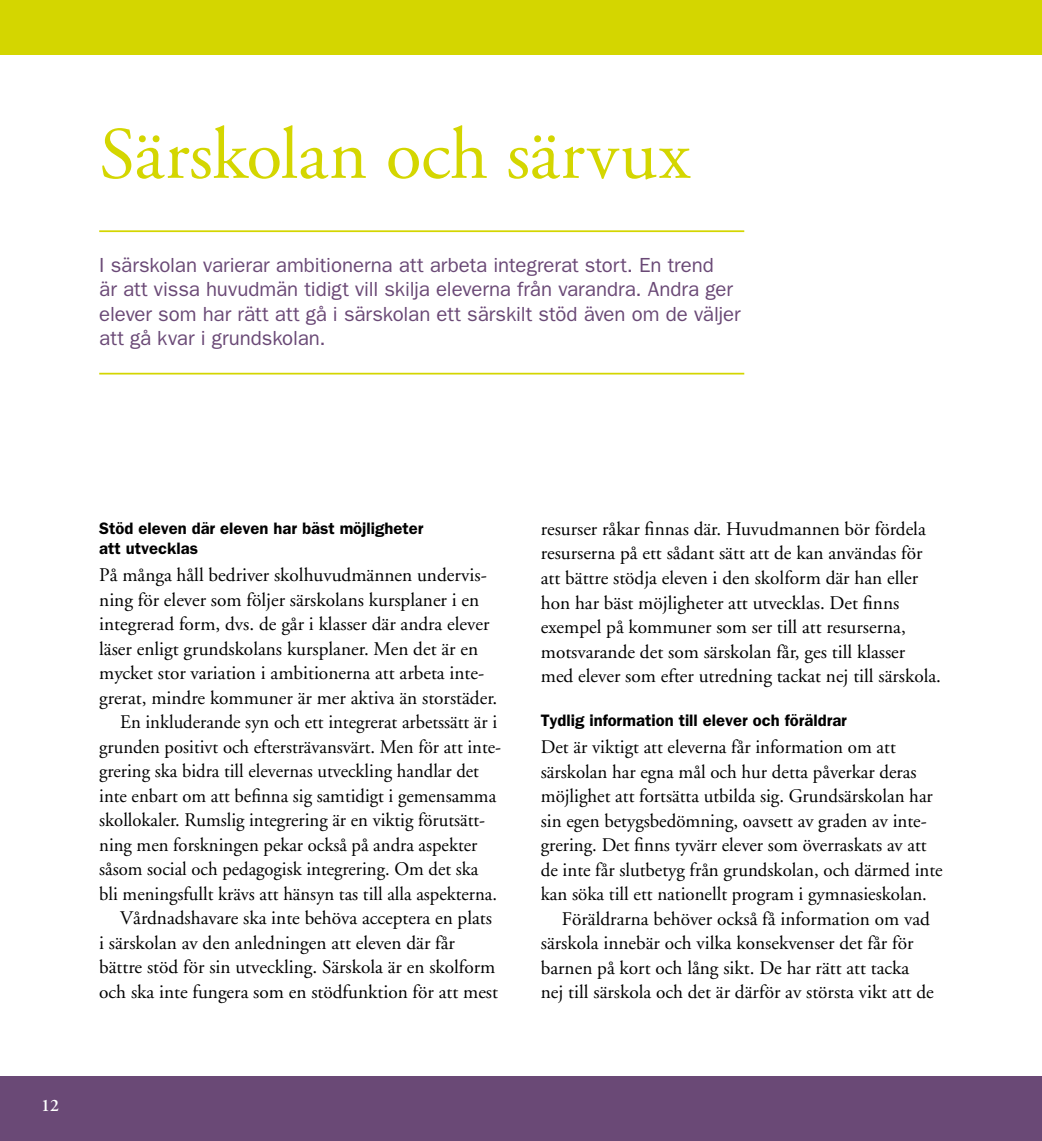
<style>
.page{position:relative;width:1042px;height:1141px;background:#fff}
.page>*{position:absolute;margin:0;border:0;box-sizing:border-box;transform-origin:0 0}
.t1{font:73.5px "Adobe Garamond";letter-spacing:-.005em;color:#d4d600}
.t2{font:20.47px/24.5px "Franklin Gothic";color:#6a4976}
.t3{font:19.25px/24.5px "Adobe Garamond";color:#000}
.t4{font:600 17.5px "Adobe Garamond";color:#fff}
.t5{font:600 16.62px/19.9px "Franklin Gothic";color:#000}
</style>
<div class="page">
<hr style="left:99px;top:230px;width:645px;height:2px;background:#d4d600">
<hr style="left:99px;top:373px;width:645px;height:2px;background:#d4d600">
<div style="left:0;top:1076px;width:1042px;height:65px;background:#6a4976"></div>
<div style="left:0;top:0;width:1042px;height:55px;background:#d4d600"></div>
<h1 class="t1" style="left:99px;top:115px;width:593px">Särskolan och särvux</h1>
<p class="t2" style="left:99px;top:252px;width:643px">I särskolan varierar ambitionerna att arbeta integrerat stort. En trend<br>är att vissa huvudmän tidigt vill skilja eleverna från varandra. Andra ger elever som har rätt att gå i särskolan ett särskilt stöd även om de väljer att gå kvar i grundskolan.</p>
<p class="t4" style="left:41px;top:1096px;width:19px">12</p>
<p class="t5" style="left:99px;top:518px;width:326px">Stöd eleven där eleven har bäst möjligheter att utvecklas</p>
<p class="t3" style="left:99px;top:563px;width:389px">På många håll bedriver skolhuvudmännen undervis-</p>
<p class="t3" style="left:99px;top:588px;width:382px">ning för elever som följer särskolans kursplaner i en</p>
<p class="t3" style="left:99px;top:612px;width:392px">integrerad form, dvs. de går i klasser där andra elever</p>
<p class="t3" style="left:99px;top:637px;width:380px">läser enligt grundskolans kursplaner. Men det är en</p>
<p class="t3" style="left:99px;top:661px;width:386px">mycket stor variation i ambitionerna att arbeta inte-</p>
<p class="t3" style="left:99px;top:686px;width:400px">grerat, mindre kommuner är mer aktiva än storstäder.</p>
<p class="t3" style="left:120px;top:710px;width:378px">En inkluderande syn och ett integrerat arbetssätt är i</p>
<p class="t3" style="left:99px;top:735px;width:403px">grunden positivt och eftersträvansvärt. Men för att inte-</p>
<p class="t3" style="left:99px;top:759px;width:381px">grering ska bidra till elevernas utveckling handlar det</p>
<p class="t3" style="left:99px;top:784px;width:398px">inte enbart om att befinna sig samtidigt i gemensamma</p>
<p class="t3" style="left:99px;top:808px;width:387px">skollokaler. Rumslig integrering är en viktig förutsätt-</p>
<p class="t3" style="left:99px;top:833px;width:380px">ning men forskningen pekar också på andra aspekter</p>
<p class="t3" style="left:99px;top:857px;width:381px">såsom social och pedagogisk integrering. Om det ska</p>
<p class="t3" style="left:99px;top:882px;width:399px">bli meningsfullt krävs att hänsyn tas till alla aspekterna.</p>
<p class="t3" style="left:120px;top:906px;width:373px">Vårdnadshavare ska inte behöva acceptera en plats</p>
<p class="t3" style="left:99px;top:931px;width:357px">i särskolan av den anledningen att eleven där får</p>
<p class="t3" style="left:99px;top:955px;width:398px">bättre stöd för sin utveckling. Särskola är en skolform</p>
<p class="t3" style="left:99px;top:980px;width:400px">och ska inte fungera som en stödfunktion för att mest</p>
<p class="t3" style="left:541px;top:517px;width:402px">resurser råkar finnas där. Huvudmannen bör fördela resurserna på ett sådant sätt att de kan användas för att bättre stödja eleven i den skolform där han eller hon har bäst möjligheter att utvecklas. Det finns exempel på kommuner som ser till att resurserna, motsvarande det som särskolan får, ges till klasser med elever som efter utredning tackat nej till särskola.</p>
<p class="t5" style="left:541px;top:710px;width:308px">Tydlig information till elever och föräldrar</p>
<p class="t3" style="left:541px;top:736px;width:356px">Det är viktigt att eleverna får information om att</p>
<p class="t3" style="left:541px;top:760px;width:377px">särskolan har egna mål och hur detta påverkar deras</p>
<p class="t3" style="left:541px;top:785px;width:393px">möjlighet att fortsätta utbilda sig. Grundsärskolan har</p>
<p class="t3" style="left:541px;top:809px;width:387px">sin egen betygsbedömning, oavsett av graden av inte-</p>
<p class="t3" style="left:541px;top:834px;width:387px">grering. Det finns tyvärr elever som överraskats av att</p>
<p class="t3" style="left:541px;top:858px;width:403px">de inte får slutbetyg från grundskolan, och därmed inte</p>
<p class="t3" style="left:541px;top:883px;width:388px">kan söka till ett nationellt program i gymnasieskolan.</p>
<p class="t3" style="left:562px;top:907px;width:370px">Föräldrarna behöver också få information om vad</p>
<p class="t3" style="left:541px;top:932px;width:374px">särskola innebär och vilka konsekvenser det får för</p>
<p class="t3" style="left:541px;top:956px;width:370px">barnen på kort och lång sikt. De har rätt att tacka</p>
<p class="t3" style="left:541px;top:981px;width:394px">nej till särskola och det är därför av största vikt att de</p>
</div>
